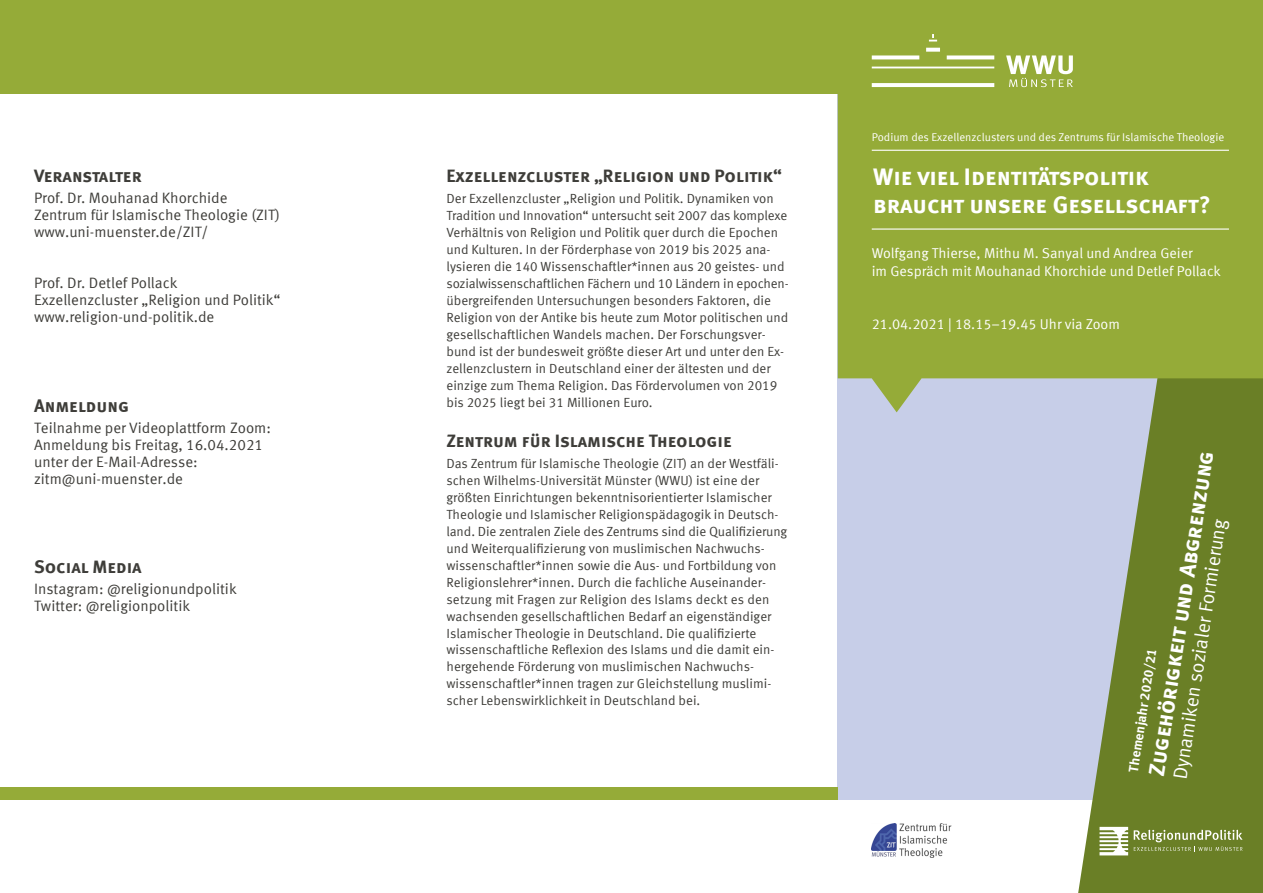
<style>
.page{position:relative;width:1263px;height:893px;background:#fff}
.page>*{position:absolute;margin:0;border:0;box-sizing:border-box;transform-origin:0 0}
.t1{font:700 24px/28.5px "Meta Sc Offc Pro";color:#fff}
.t2{font:700 22.5px "Meta Sc Offc Pro";color:#fff}
.t3{font:19.5px "Meta Offc Pro Norm";color:#fff}
.t4{font:700 18px "Meta Sc Offc Pro";color:#3e3d39}
.t5{font:15px/17px "Meta Offc Pro Norm";color:#3e3d39}
.t6{font:14.25px/18px "Meta Offc Pro Norm";color:#fff}
.t7{font:700 13.5px "Meta Offc Pro";color:#fff}
.t8{font:13.2px/17px "Meta Offc Pro Norm";color:#3e3d39}
.t9{font:11.25px "Meta Offc Pro Norm";color:#fff}
</style>
<div class="page">
<div style="left:838px;top:0;width:425px;height:799px;background:#c7cee8"></div>
<svg style="left:1078px;top:412px;width:185px;height:481px;fill:#6a7f26"></svg>
<div style="left:0;top:787px;width:838px;height:12px;background:#95ab38"></div>
<div style="left:0;top:0;width:1263px;height:94px;background:#95ab38"></div>
<svg style="left:838px;top:55px;width:425px;height:357px;background:#97ac43"></svg>
<svg style="left:872px;top:34px;width:201px;height:53px"></svg>
<hr style="left:872px;top:150px;width:357px;height:1px;background:#fff">
<hr style="left:872px;top:228px;width:357px;height:2px;background:#fff">
<svg style="left:1134px;top:830px;width:108px;height:22px;background:#889952"></svg>
<svg style="left:1099px;top:827px;width:29px;height:28px"></svg>
<img style="left:872px;top:824px;width:80px;height:34px">
<h3 class="t4" style="left:34px;top:162px;width:109px">Veranstalter</h3>
<p class="t5" style="left:34px;top:189px;width:247px">Prof. Dr. Mouhanad Khorchide<br>Zentrum für Islamische Theologie (ZIT) www.uni-muenster.de/ZIT/</p>
<p class="t5" style="left:34px;top:274px;width:248px">Prof. Dr. Detlef Pollack<br>Exzellenzcluster „Religion und Politik“ www.religion-und-politik.de</p>
<h3 class="t4" style="left:34px;top:391px;width:97px">Anmeldung</h3>
<p class="t5" style="left:34px;top:418px;width:238px">Teilnahme per Videoplattform Zoom:<br>Anmeldung bis Freitag, 16.04.2021 unter der E-Mail-Adresse: zitm@uni-muenster.de</p>
<h3 class="t4" style="left:34px;top:553px;width:109px">Social Media</h3>
<p class="t5" style="left:34px;top:579px;width:204px">Instagram: @religionundpolitik<br>Twitter: @religionpolitik</p>
<h3 class="t4" style="left:446px;top:162px;width:337px">Exzellenzcluster „Religion und Politik“</h3>
<p class="t8" style="left:446px;top:190px;width:344px">Der Exzellenzcluster „Religion und Politik. Dynamiken von Tradition und Innovation“ untersucht seit 2007 das komplexe Verhältnis von Religion und Politik quer durch die Epochen und Kulturen. In der Förderphase von 2019 bis 2025 ana&shy;lysieren die 140 Wissenschaftler*innen aus 20 geistes- und sozialwissenschaftlichen Fächern und 10 Ländern in epochen&shy;übergreifenden Untersuchungen besonders Faktoren, die Religion von der Antike bis heute zum Motor politischen und gesellschaftlichen Wandels machen. Der Forschungsver&shy;bund ist der bundesweit größte dieser Art und unter den Ex&shy;zellenzclustern in Deutschland einer der ältesten und der einzige zum Thema Religion. Das Fördervolumen von 2019 bis 2025 liegt bei 31 Millionen Euro.</p>
<h3 class="t4" style="left:446px;top:426px;width:287px">Zentrum für Islamische Theologie</h3>
<p class="t8" style="left:446px;top:454px;width:342px">Das Zentrum für Islamische Theologie (ZIT) an der Westfäli&shy;schen Wilhelms-Universität Münster (WWU) ist eine der größten Einrichtungen bekenntnisorientierter Islamischer Theologie und Islamischer Religionspädagogik in Deutsch&shy;land. Die zentralen Ziele des Zentrums sind die Qualifizierung und Weiterqualifizierung von muslimischen Nachwuchs&shy;wissenschaftler*innen sowie die Aus- und Fortbildung von Religionslehrer*innen. Durch die fachliche Auseinander&shy;setzung mit Fragen zur Religion des Islams deckt es den wachsenden gesellschaftlichen Bedarf an eigenständiger Islamischer Theologie in Deutschland. Die qualifizierte wissenschaftliche Reflexion des Islams und die damit ein&shy;hergehende Förderung von muslimischen Nachwuchs&shy;wissenschaftler*innen tragen zur Gleichstellung muslimi&shy;scher Lebenswirklichkeit in Deutschland bei.</p>
<p class="t9" style="left:872px;top:129px;width:354px">Podium des Exzellenzclusters und des Zentrums für Islamische Theologie</p>
<h1 class="t1" style="left:873px;top:160px;width:339px">Wie viel Identitätspolitik braucht unsere Gesellschaft?</h1>
<p class="t6" style="left:872px;top:243px;width:351px">Wolfgang Thierse, Mithu M. Sanyal und Andrea Geier<br>im Gespräch mit Mouhanad Khorchide und Detlef Pollack</p>
<p class="t6" style="left:872px;top:314px;width:250px">21.04.2021 | 18.15–19.45 Uhr via Zoom</p>
<h2 class="t2" style="left:1138px;top:773px;width:330px;rotate:-81deg">Zugehörigkeit und Abgrenzung</h2>
<h3 class="t3" style="left:1164px;top:777px;width:265px;rotate:-81deg">Dynamiken sozialer Formierung</h3>
<p class="t7" style="left:1122px;top:770px;width:127px;rotate:-81deg">Themenjahr 2020/21</p>
</div>
